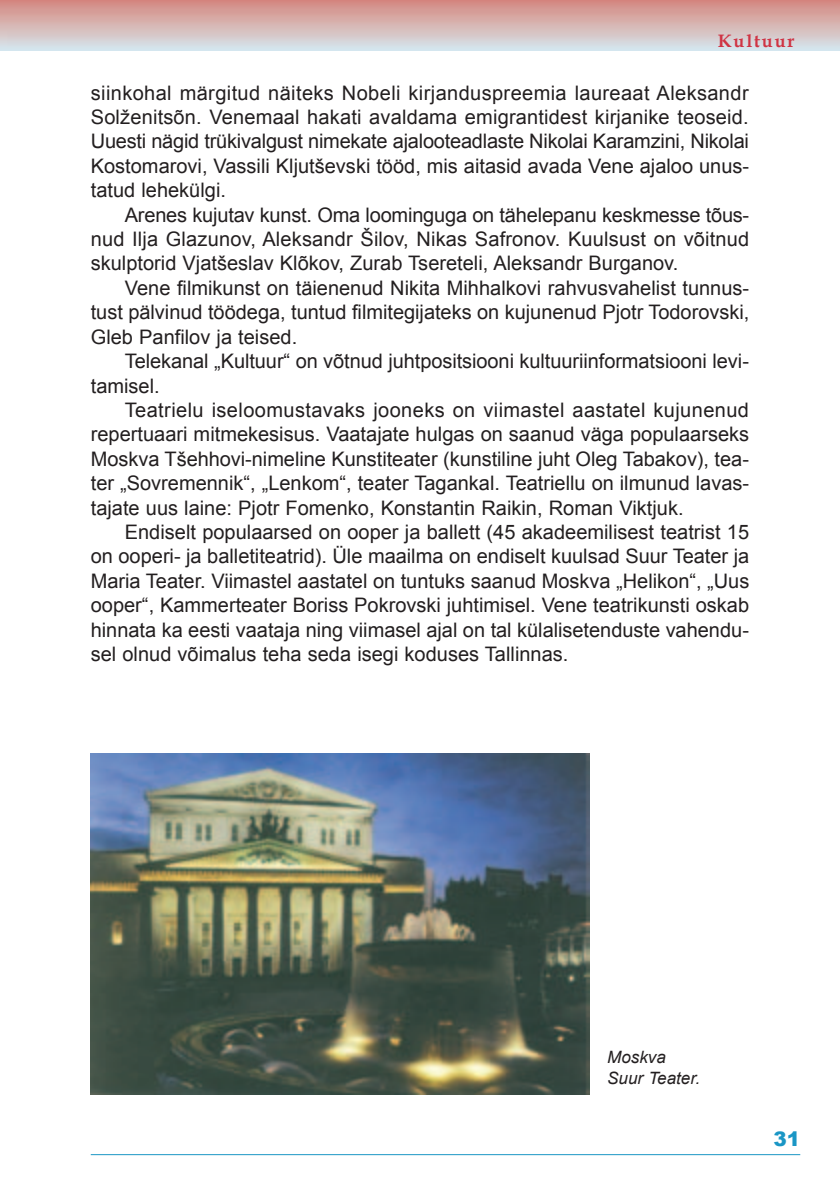
<style>
.page{position:relative;width:840px;height:1191px;background:#fff}
.page>*{position:absolute;margin:0;border:0;box-sizing:border-box;transform-origin:0 0}
.t1{font:20px/24.4px "Arial";color:#231f20;text-align:justify}
.t2{font:900 20px "Arial";color:#1a96c5}
.t3{font:700 18px "Book Antiqua";letter-spacing:.1em;color:#cf3444}
.t4{font:italic 17px/21px "Arial";color:#231f20}
</style>
<div class="page">
<hr style="left:91px;top:1154px;width:708px;height:1px;background:#1a96c5">
<img style="left:91px;top:753px;width:498px;height:341px">
<p class="t3" style="left:717px;top:29px;width:78px">Kultuur</p>
<p class="t1" style="left:91px;top:81px;width:659px">siinkohal märgitud näiteks Nobeli kirjanduspreemia laureaat Aleksandr Solženitsõn. Venemaal hakati avaldama emigrantidest kirjanike teoseid.<br>Uuesti nägid trükivalgust nimekate ajalooteadlaste Nikolai Karamzini, Nikolai Kostomarovi, Vassili Kljutševski tööd, mis aitasid avada Vene ajaloo unus&shy;tatud lehekülgi.</p>
<p class="t1" style="left:91px;top:203px;width:659px;text-indent:34px">Arenes kujutav kunst. Oma loominguga on tähelepanu keskmesse tõus&shy;nud Ilja Glazunov, Aleksandr Šilov, Nikas Safronov. Kuulsust on võitnud skulptorid Vjatšeslav Klõkov, Zurab Tsereteli, Aleksandr Burganov.</p>
<p class="t1" style="left:91px;top:276px;width:659px;text-indent:34px">Vene filmikunst on täienenud Nikita Mihhalkovi rahvusvahelist tunnus&shy;tust pälvinud töödega, tuntud filmitegijateks on kujunenud Pjotr Todorovski, Gleb Panfilov ja teised.</p>
<p class="t1" style="left:91px;top:349px;width:659px;text-indent:34px">Telekanal „Kultuur“ on võtnud juhtpositsiooni kultuuriinformatsiooni levi&shy;tamisel.</p>
<p class="t1" style="left:91px;top:398px;width:659px;text-indent:34px">Teatrielu iseloomustavaks jooneks on viimastel aastatel kujunenud repertuaari mitmekesisus. Vaatajate hulgas on saanud väga populaarseks Moskva Tšehhovi-nimeline Kunstiteater (kunstiline juht Oleg Tabakov), tea&shy;ter „Sovremennik“, „Lenkom“, teater Tagankal. Teatriellu on ilmunud lavas&shy;tajate uus laine: Pjotr Fomenko, Konstantin Raikin, Roman Viktjuk.</p>
<p class="t1" style="left:91px;top:520px;width:659px;text-indent:34px">Endiselt populaarsed on ooper ja ballett (45 akadeemilisest teatrist 15 on ooperi- ja balletiteatrid). Üle maailma on endiselt kuulsad Suur Teater ja Maria Teater. Viimastel aastatel on tuntuks saanud Moskva „Helikon“, „Uus ooper“, Kammerteater Boriss Pokrovski juhtimisel. Vene teatrikunsti oskab hinnata ka eesti vaataja ning viimasel ajal on tal külalisetenduste vahendu&shy;sel olnud võimalus teha seda isegi koduses Tallinnas.</p>
<p class="t4" style="left:607px;top:1046px;width:94px">Moskva<br>Suur Teater.</p>
<p class="t2" style="left:773px;top:1124px;width:28px">31</p>
</div>
